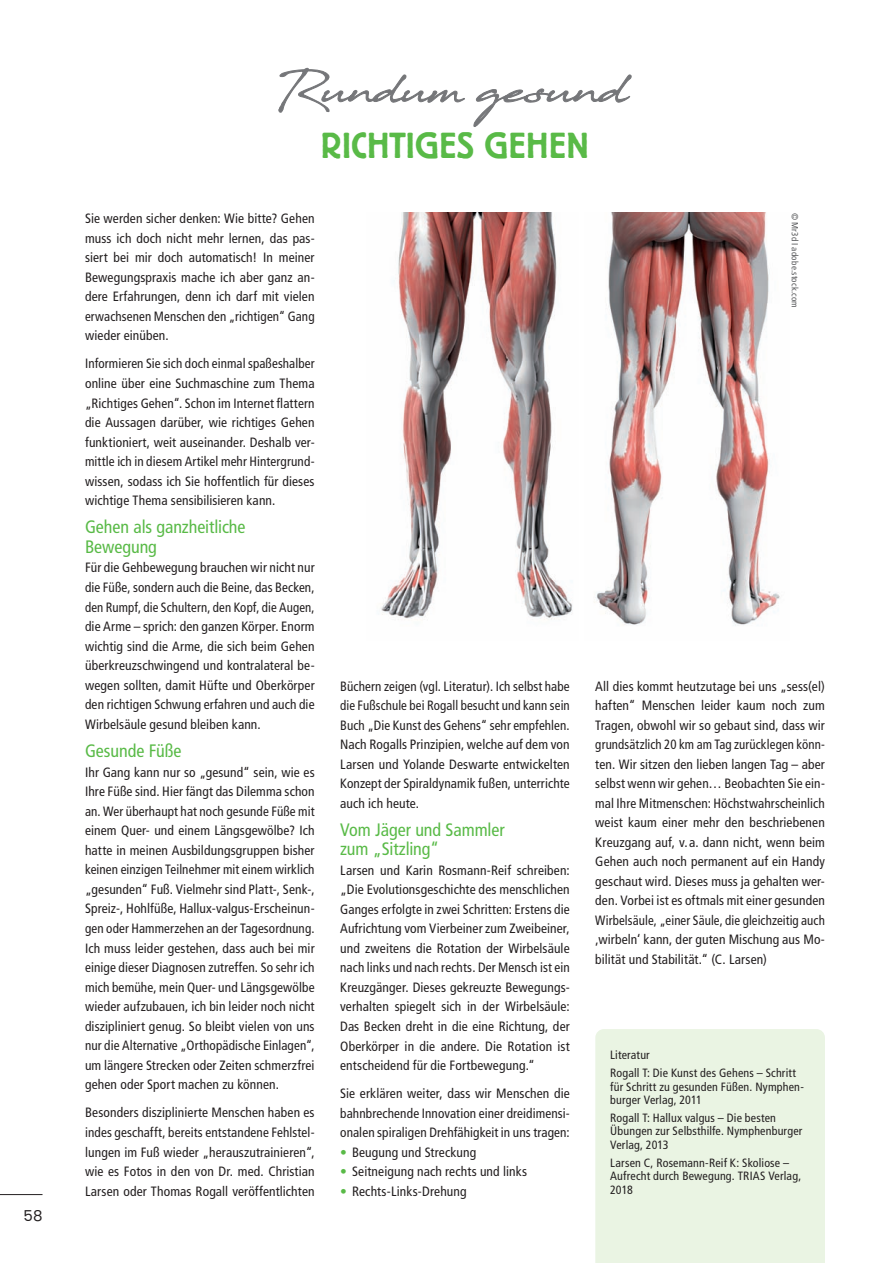
<style>
.page{position:relative;width:893px;height:1263px;background:#fff}
.page>*{position:absolute;margin:0;border:0;box-sizing:border-box;transform-origin:0 0}
.t1{font:500 36px "Berliner Grotesk";letter-spacing:.005em;color:#59ba47}
.t2{font:condensed 18px/19.5px "Frutiger LT Std";letter-spacing:-.005em;color:#59ba47}
.t3{font:15px "Poppins";color:#231f20}
.t4{font:condensed 13.5px/19.5px "Frutiger LT Std";letter-spacing:.01em;color:#231f20;text-align:justify}
.t5{font:condensed 12px/13.5px "Frutiger LT Std";letter-spacing:.015em;color:#231f20}
.t6{font:condensed 9px "Frutiger LT Std";letter-spacing:.025em;color:#57585a}
.s1{color:#59ba47}
</style>
<div class="page">
<hr style="left:0;top:1194px;width:43px;height:1px;background:#231f20">
<svg style="left:278px;top:68px;width:353px;height:59px"></svg>
<img style="left:381px;top:213px;width:192px;height:407px">
<img style="left:594px;top:213px;width:186px;height:413px">
<div style="left:595px;top:1029px;width:230px;height:234px;background:#eaf4e3"></div>
<p class="t3" style="left:24px;top:1207px;width:20px">58</p>
<h1 class="t1" style="left:321px;top:126px;width:270px">RICHTIGES GEHEN</h1>
<p class="t4" style="left:85px;top:209px;width:231px">Sie werden sicher denken: Wie bitte? Gehen muss ich doch nicht mehr lernen, das pas&shy;siert bei mir doch automatisch! In meiner Bewegungspraxis mache ich aber ganz an&shy;dere Erfahrungen, denn ich darf mit vielen erwachsenen Menschen den „richtigen“ Gang wieder einüben.</p>
<p class="t4" style="left:85px;top:354px;width:231px">Informieren Sie sich doch einmal spaßeshalber online über eine Suchmaschine zum Thema „Richtiges Gehen“. Schon im Internet flattern die Aussagen darüber, wie richtiges Gehen funktioniert, weit auseinander. Deshalb ver&shy;mittle ich in diesem Artikel mehr Hintergrund&shy;wissen, sodass ich Sie hoffentlich für dieses wichtige Thema sensibilisieren kann.</p>
<h2 class="t2" style="left:85px;top:517px;width:162px">Gehen als ganzheitliche<br>Bewegung</h2>
<p class="t4" style="left:85px;top:558px;width:231px">Für die Gehbewegung brauchen wir nicht nur die Füße, sondern auch die Beine, das Becken, den Rumpf, die Schultern, den Kopf, die Augen, die Arme – sprich: den ganzen Körper. Enorm wichtig sind die Arme, die sich beim Gehen überkreuzschwingend und kontralateral be&shy;wegen sollten, damit Hüfte und Oberkörper den richtigen Schwung erfahren und auch die Wirbelsäule gesund bleiben kann.</p>
<h2 class="t2" style="left:85px;top:741px;width:98px">Gesunde Füße</h2>
<p class="t4" style="left:85px;top:762px;width:231px">Ihr Gang kann nur so „gesund“ sein, wie es Ihre Füße sind. Hier fängt das Dilemma schon an. Wer überhaupt hat noch gesunde Füße mit einem Quer- und einem Längsgewölbe? Ich hatte in meinen Ausbildungsgruppen bisher keinen einzigen Teilnehmer mit einem wirklich „gesunden“ Fuß. Vielmehr sind Platt-, Senk-, Spreiz-, Hohlfüße, Hallux-valgus-Erscheinun&shy;gen oder Hammerzehen an der Tagesordnung.<br>Ich muss leider gestehen, dass auch bei mir einige dieser Diagnosen zutreffen. So sehr ich mich bemühe, mein Quer- und Längsgewölbe wieder aufzubauen, ich bin leider noch nicht diszipliniert genug. So bleibt vielen von uns nur die Alternative „Orthopädische Einlagen“, um längere Strecken oder Zeiten schmerzfrei gehen oder Sport machen zu können.</p>
<p class="t4" style="left:85px;top:1103px;width:231px">Besonders disziplinierte Menschen haben es indes geschafft, bereits entstandene Fehlstel&shy;lungen im Fuß wieder „herauszutrainieren“, wie es Fotos in den von Dr. med. Christian Larsen oder Thomas Rogall veröffentlichten</p>
<p class="t4" style="left:340px;top:676px;width:231px">Büchern zeigen (vgl. Literatur). Ich selbst habe die Fußschule bei Rogall besucht und kann sein Buch „Die Kunst des Gehens“ sehr empfehlen.<br>Nach Rogalls Prinzipien, welche auf dem von Larsen und Yolande Deswarte entwickelten Konzept der Spiraldynamik fußen, unterrichte auch ich heute.</p>
<h2 class="t2" style="left:340px;top:820px;width:166px">Vom Jäger und Sammler zum „Sitzling“</h2>
<p class="t4" style="left:340px;top:860px;width:231px">Larsen und Karin Rosmann-Reif schreiben: „Die Evolutionsgeschichte des menschlichen Ganges erfolgte in zwei Schritten: Erstens die Aufrichtung vom Vierbeiner zum Zweibeiner, und zweitens die Rotation der Wirbelsäule nach links und nach rechts. Der Mensch ist ein Kreuzgänger. Dieses gekreuzte Bewegungs&shy;verhalten spiegelt sich in der Wirbelsäule:<br>Das Becken dreht in die eine Richtung, der Oberkörper in die andere. Die Rotation ist entscheidend für die Fortbewegung.“</p>
<p class="t4" style="left:340px;top:1084px;width:231px">Sie erklären weiter, dass wir Menschen die bahnbrechende Innovation einer dreidimensi&shy;onalen spiraligen Drehfähigkeit in uns tragen:</p>
<p class="t4" style="left:340px;top:1142px;width:137px"><span class="s1">•</span> Beugung und Streckung</p>
<p class="t4" style="left:340px;top:1162px;width:188px"><span class="s1">•</span> Seitneigung nach rechts und links</p>
<p class="t4" style="left:340px;top:1181px;width:128px"><span class="s1">•</span> Rechts-Links-Drehung</p>
<p class="t6" style="left:800px;top:213px;width:97px;rotate:90deg">© Mr3d I adobe.stock.com</p>
<p class="t4" style="left:595px;top:676px;width:231px">All dies kommt heutzutage bei uns „sess(el) haften“ Menschen leider kaum noch zum Tragen, obwohl wir so gebaut sind, dass wir grundsätzlich 20 km am Tag zurücklegen könn&shy;ten. Wir sitzen den lieben langen Tag – aber selbst wenn wir gehen… Beobachten Sie ein&shy;mal Ihre Mitmenschen: Höchstwahrscheinlich weist kaum einer mehr den beschriebenen Kreuzgang auf, v.a. dann nicht, wenn beim Gehen auch noch permanent auf ein Handy geschaut wird. Dieses muss ja gehalten wer&shy;den. Vorbei ist es oftmals mit einer gesunden Wirbelsäule, „einer Säule, die gleichzeitig auch ‚wirbeln‘ kann, der guten Mischung aus Mo&shy;bilität und Stabilität.“ (C. Larsen)</p>
<p class="t5" style="left:610px;top:1046px;width:187px;line-height:17.7px">Literatur<br>Rogall T: Die Kunst des Gehens – Schritt</p>
<p class="t5" style="left:610px;top:1080px;width:195px">für Schritt zu gesunden Füßen. Nymphen&shy;burger Verlag, 2011</p>
<p class="t5" style="left:610px;top:1111px;width:194px">Rogall T: Hallux valgus – Die besten<br>Übungen zur Selbsthilfe. Nymphenburger<br>Verlag, 2013</p>
<p class="t5" style="left:610px;top:1156px;width:193px">Larsen C, Rosemann-Reif K: Skoliose –<br>Aufrecht durch Bewegung. TRIAS Verlag,<br>2018</p>
</div>
